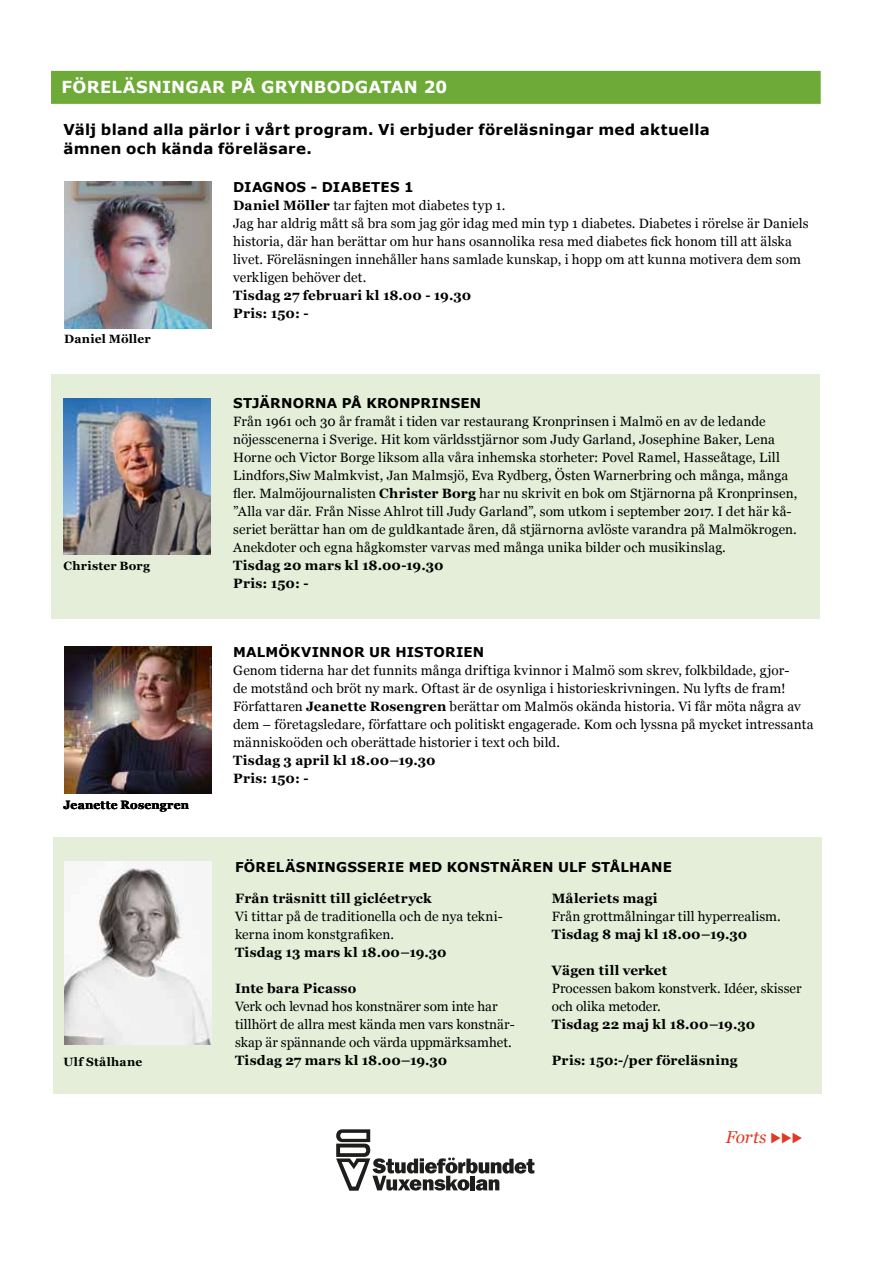
<style>
.page{position:relative;width:893px;height:1263px;background:#fff}
.page>*{position:absolute;margin:0;border:0;box-sizing:border-box;transform-origin:0 0}
.t1{font:italic 17.25px "Georgia";letter-spacing:-.005em;color:#df3a24}
.t2{font:700 16.5px "Verdana";letter-spacing:.01em;color:#fff}
.t3{font:700 15px/19.5px "Verdana";letter-spacing:.015em;color:#000}
.t4{font:13.5px/18px "Georgia";letter-spacing:.01em;color:#000}
.t5{font:700 13.5px/18px "Georgia";letter-spacing:.015em;color:#000}
.t6{font:700 13.5px "Verdana";letter-spacing:.01em;color:#000}
.t7{font:700 12px "Georgia";letter-spacing:.02em;color:#000}
.s1{font-weight:700}
.s2{font-family:"Proxima Nova";font-style:normal}
</style>
<div class="page">
<div style="left:51px;top:71px;width:770px;height:33px;background:#6eaa38"></div>
<div style="left:53px;top:837px;width:768px;height:257px;background:#e5eed9"></div>
<div style="left:51px;top:374px;width:769px;height:244px;background:#e5eed9"></div>
<img style="left:64px;top:398px;width:147px;height:157px">
<img style="left:64px;top:181px;width:147px;height:147px">
<svg style="left:336px;top:1129px;width:198px;height:62px"></svg>
<img style="left:64px;top:862px;width:147px;height:182px">
<img style="left:64px;top:646px;width:147px;height:148px">
<p class="t2" style="left:62px;top:77px;width:387px">FÖRELÄSNINGAR PÅ GRYNBODGATAN 20</p>
<p class="t3" style="left:64px;top:119px;width:648px">Välj bland alla pärlor i vårt program. Vi erbjuder föreläsningar med aktuella ämnen och kända föreläsare.</p>
<p class="t7" style="left:64px;top:330px;width:88px">Daniel Möller</p>
<p class="t7" style="left:64px;top:557px;width:88px">Christer Borg</p>
<p class="t7" style="left:64px;top:796px;width:127px">Jeanette Rosengren</p>
<p class="t7" style="left:64px;top:1052px;width:80px">Ulf Stålhane</p>
<p class="t6" style="left:233px;top:178px;width:182px">DIAGNOS - DIABETES 1</p>
<p class="t4" style="left:233px;top:195px;width:577px"><span class="s1">Daniel Möller</span> tar fajten mot diabetes typ 1.<br>Jag har aldrig mått så bra som jag gör idag med min typ 1 diabetes. Diabetes i rörelse är Daniels historia, där han berättar om hur hans osannolika resa med diabetes fick honom till att älska livet. Föreläsningen innehåller hans samlade kunskap, i hopp om att kunna motivera dem som verkligen behöver det.</p>
<p class="t5" style="left:233px;top:285px;width:239px">Tisdag 27 februari kl 18.00 - 19.30<br>Pris: 150: -</p>
<p class="t6" style="left:233px;top:395px;width:250px">STJÄRNORNA PÅ KRONPRINSEN</p>
<p class="t4" style="left:233px;top:412px;width:566px">Från 1961 och 30 år framåt i tiden var restaurang Kronprinsen i Malmö en av de ledande nöjesscenerna i Sverige. Hit kom världsstjärnor som Judy Garland, Josephine Baker, Lena Horne och Victor Borge liksom alla våra inhemska storheter: Povel Ramel, Hasseåtage, Lill Lindfors,Siw Malmkvist, Jan Malmsjö, Eva Rydberg, Östen Warnerbring och många, många fler. Malmöjournalisten <span class="s1">Christer Borg</span> har nu skrivit en bok om Stjärnorna på Kronprinsen, ”Alla var där. Från Nisse Ahlrot till Judy Garland”, som utkom i september 2017. I det här kå&shy;seriet berättar han om de guldkantade åren, då stjärnorna avlöste varandra på Malmökrogen.<br>Anekdoter och egna hågkomster varvas med många unika bilder och musikinslag.</p>
<p class="t5" style="left:233px;top:556px;width:212px">Tisdag 20 mars kl 18.00-19.30<br>Pris: 150: -</p>
<p class="t6" style="left:233px;top:643px;width:253px">MALMÖKVINNOR UR HISTORIEN</p>
<p class="t4" style="left:233px;top:660px;width:582px">Genom tiderna har det funnits många driftiga kvinnor i Malmö som skrev, folkbildade, gjor-<br>de motstånd och bröt ny mark. Oftast är de osynliga i historieskrivningen. Nu lyfts de fram!<br>Författaren <span class="s1">Jeanette Rosengren</span> berättar om Malmös okända historia. Vi får möta några av dem – företagsledare, författare och politiskt engagerade. Kom och lyssna på mycket intressanta människoöden och oberättade historier i text och bild.</p>
<p class="t5" style="left:233px;top:750px;width:204px">Tisdag 3 april kl 18.00–19.30<br>Pris: 150: -</p>
<p class="t6" style="left:235px;top:858px;width:438px">FÖRELÄSNINGSSERIE MED KONSTNÄREN ULF STÅLHANE</p>
<p class="t5" style="left:235px;top:889px;width:198px">Från träsnitt till gicléetryck</p>
<p class="t4" style="left:235px;top:907px;width:269px">Vi tittar på de traditionella och de nya tekni&shy;kerna inom konstgrafiken.</p>
<p class="t5" style="left:235px;top:943px;width:213px">Tisdag 13 mars kl 18.00–19.30</p>
<p class="t5" style="left:235px;top:979px;width:123px">Inte bara Picasso</p>
<p class="t4" style="left:235px;top:997px;width:281px">Verk och levnad hos konstnärer som inte har tillhört de allra mest kända men vars konstnär&shy;skap är spännande och värda uppmärksamhet.</p>
<p class="t5" style="left:235px;top:1051px;width:214px">Tisdag 27 mars kl 18.00–19.30</p>
<p class="t5" style="left:552px;top:889px;width:107px">Måleriets magi</p>
<p class="t4" style="left:552px;top:907px;width:230px">Från grottmålningar till hyperrealism.</p>
<p class="t5" style="left:552px;top:925px;width:197px">Tisdag 8 maj kl 18.00–19.30</p>
<p class="t5" style="left:552px;top:961px;width:117px">Vägen till verket</p>
<p class="t4" style="left:552px;top:979px;width:251px">Processen bakom konstverk. Idéer, skisser och olika metoder.</p>
<p class="t5" style="left:552px;top:1015px;width:205px">Tisdag 22 maj kl 18.00–19.30</p>
<p class="t5" style="left:552px;top:1051px;width:187px">Pris: 150:-/per föreläsning</p>
<p class="t1" style="left:726px;top:1124px;width:78px">Forts <span class="s2">⊲⊲⊲</span></p>
</div>
